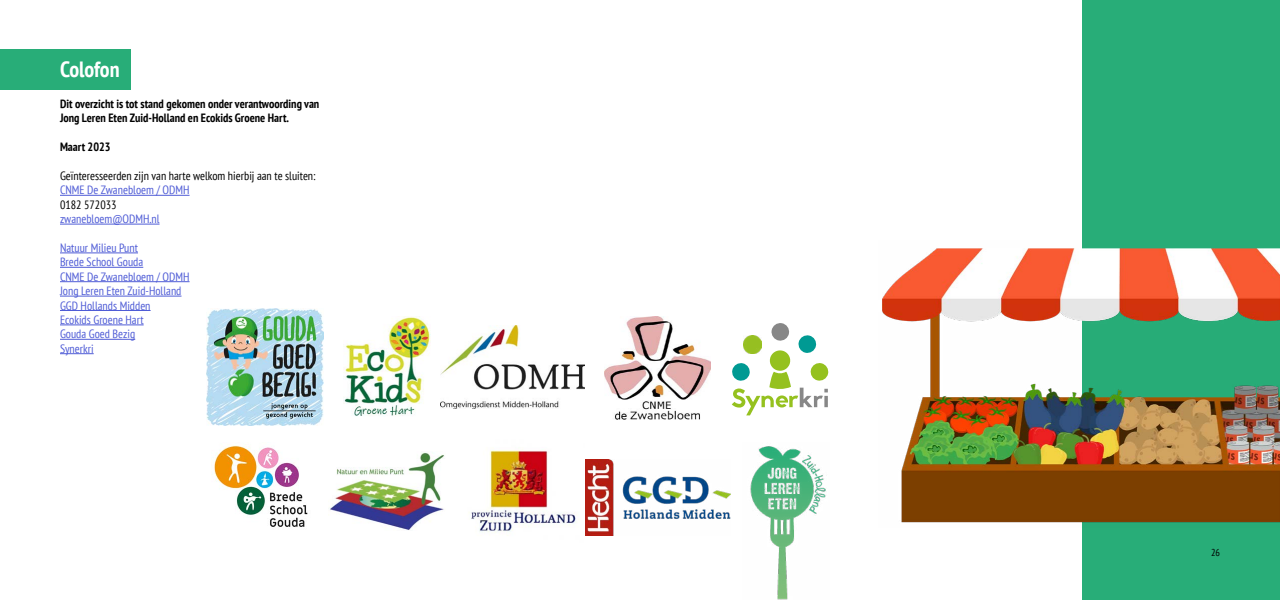
<style>
.page{position:relative;width:1280px;height:600px;background:#fff}
.page>*{position:absolute;margin:0;border:0;box-sizing:border-box;transform-origin:0 0}
.t1{font:700 condensed 22px "PT Sans";color:#fff}
.t2{font:condensed 12px/14.4px "PT Sans";color:#4f5cd6}
.t3{font:700 condensed 12px/14.4px "PT Sans";color:#000}
.t4{font:condensed 12px "PT Sans";color:#000}
.t5{font:condensed 10px "PT Sans";color:#000}
</style>
<div class="page">
<div style="left:1082px;top:0;width:198px;height:600px;background:#28ad78"></div>
<img style="left:882px;top:248px;width:398px;height:275px">
<div style="left:0;top:49px;width:131px;height:41px;background:#28ad78"></div>
<hr style="left:60px;top:195px;width:130px;height:1px;background:#4f5cd6">
<hr style="left:60px;top:224px;width:100px;height:1px;background:#4f5cd6">
<hr style="left:60px;top:253px;width:78px;height:1px;background:#4f5cd6">
<hr style="left:60px;top:267px;width:83px;height:1px;background:#4f5cd6">
<hr style="left:60px;top:281px;width:130px;height:1px;background:#4f5cd6">
<hr style="left:60px;top:296px;width:122px;height:1px;background:#4f5cd6">
<hr style="left:60px;top:310px;width:91px;height:1px;background:#4f5cd6">
<hr style="left:60px;top:325px;width:84px;height:1px;background:#4f5cd6">
<hr style="left:60px;top:339px;width:75px;height:1px;background:#4f5cd6">
<hr style="left:60px;top:353px;width:34px;height:1px;background:#4f5cd6">
<img style="left:585px;top:459px;width:146px;height:77px">
<img style="left:750px;top:446px;width:76px;height:154px">
<img style="left:604px;top:316px;width:106px;height:104px">
<img style="left:206px;top:308px;width:118px;height:117px">
<img style="left:471px;top:450px;width:108px;height:83px">
<img style="left:330px;top:452px;width:114px;height:78px">
<img style="left:214px;top:444px;width:94px;height:83px">
<img style="left:441px;top:325px;width:144px;height:83px">
<img style="left:344px;top:316px;width:86px;height:100px">
<svg style="left:731px;top:323px;width:98px;height:92px"></svg>
<h1 class="t1" style="left:60px;top:54px;width:61px">Colofon</h1>
<p class="t3" style="left:60px;top:96px;width:261px">Dit overzicht is tot stand gekomen onder verantwoording van<br>Jong Leren Eten Zuid-Holland en Ecokids Groene Hart.</p>
<p class="t3" style="left:60px;top:140px;width:52px">Maart 2023</p>
<p class="t4" style="left:60px;top:168px;width:257px">Geïnteresseerden zijn van harte welkom hierbij aan te sluiten:</p>
<p class="t2" style="left:60px;top:183px;width:131px">CNME De Zwanebloem / ODMH</p>
<p class="t4" style="left:60px;top:197px;width:58px">0182 572033</p>
<p class="t2" style="left:60px;top:212px;width:101px">zwanebloem@ODMH.nl</p>
<p class="t2" style="left:60px;top:240px;width:131px">Natuur Milieu Punt<br>Brede School Gouda<br>CNME De Zwanebloem / ODMH<br>Jong Leren Eten Zuid-Holland<br>GGD Hollands Midden<br>Ecokids Groene Hart<br>Gouda Goed Bezig<br>Synerkri</p>
<p class="t5" style="left:1211px;top:546px;width:10px">26</p>
</div>
